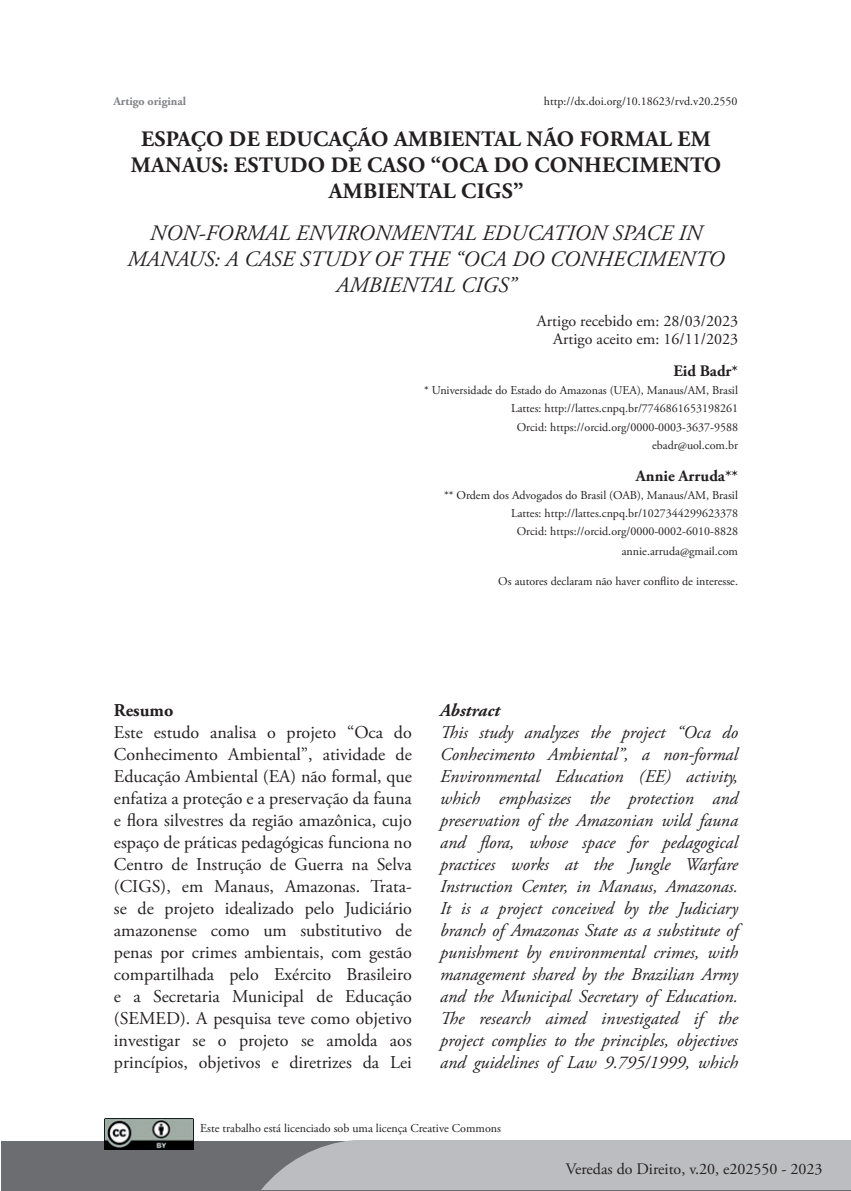
<style>
.page{position:relative;width:851px;height:1191px;background:#fff}
.page>*{position:absolute;margin:0;border:0;box-sizing:border-box;transform-origin:0 0}
.t1{font:italic 22px/26px "Adobe Garamond Pro";color:#231f20;text-align:center}
.t2{font:700 22px/26px "Adobe Garamond Pro";letter-spacing:.015em;color:#231f20;text-align:center}
.t3{font:italic 18px/22px "Adobe Garamond Pro";color:#231f20;text-align:justify}
.t4{font:18px/22px "Adobe Garamond Pro";color:#231f20;text-align:justify}
.t5{font:italic 700 18px "Adobe Garamond Pro";color:#231f20}
.t6{font:700 18px "Adobe Garamond Pro";color:#231f20}
.t7{font:16px/18px "Adobe Garamond Pro";color:#231f20;text-align:right}
.t8{font:700 16px "Adobe Garamond Pro";color:#231f20}
.t9{font:12px/18px "Adobe Garamond Pro";color:#231f20;text-align:right}
.t10{font:700 12px "Adobe Garamond Pro";color:#808285}
</style>
<div class="page">
<div style="left:1px;top:1141px;width:849px;height:50px;background:#6c6d70"></div>
<div style="left:261px;top:1140px;width:589px;height:50px;background:#bcbdc0"></div>
<img style="left:104px;top:1118px;width:89px;height:31px">
<p class="t10" style="left:113px;top:94px;width:74px">Artigo original</p>
<p class="t9" style="left:544px;top:93px;width:195px">http://dx.doi.org/10.18623/rvd.v20.2550</p>
<p class="t2" style="left:131px;top:127px;width:591px">ESPAÇO DE EDUCAÇÃO AMBIENTAL NÃO FORMAL EM<br>MANAUS: ESTUDO DE CASO “OCA DO CONHECIMENTO<br>AMBIENTAL CIGS”</p>
<p class="t1" style="left:127px;top:221px;width:598px">NON-FORMAL ENVIRONMENTAL EDUCATION SPACE IN<br>MANAUS: A CASE STUDY OF THE “OCA DO CONHECIMENTO<br>AMBIENTAL CIGS”</p>
<p class="t7" style="left:537px;top:313px;width:202px">Artigo recebido em: 28/03/2023<br>Artigo aceito em: 16/11/2023</p>
<p class="t8" style="left:673px;top:362px;width:66px">Eid Badr*</p>
<p class="t9" style="left:424px;top:382px;width:315px">* Universidade do Estado do Amazonas (UEA), Manaus/AM, Brasil Lattes: http://lattes.cnpq.br/7746861653198261<br>Orcid: https://orcid.org/0000-0003-3637-9588<br>ebadr@uol.com.br</p>
<p class="t8" style="left:635px;top:466px;width:104px">Annie Arruda**</p>
<p class="t9" style="left:444px;top:486px;width:295px">** Ordem dos Advogados do Brasil (OAB), Manaus/AM, Brasil<br>Lattes: http://lattes.cnpq.br/1027344299623378<br>Orcid: https://orcid.org/0000-0002-6010-8828</p>
<p class="t9" style="left:621px;top:542px;width:118px">annie.arruda@gmail.com</p>
<p class="t9" style="left:498px;top:572px;width:241px">Os autores declaram não haver conflito de interesse.</p>
<p class="t6" style="left:114px;top:700px;width:61px">Resumo</p>
<p class="t4" style="left:114px;top:722px;width:299px">Este estudo analisa o projeto “Oca do Conhecimento Ambiental”, atividade de Educação Ambiental (EA) não formal, que enfatiza a proteção e a preservação da fauna e flora silvestres da região amazônica, cujo espaço de práticas pedagógicas funciona no Centro de Instrução de Guerra na Selva (CIGS), em Manaus, Amazonas. Trata&shy;se de projeto idealizado pelo Judiciário amazonense como um substitutivo de penas por crimes ambientais, com gestão compartilhada pelo Exército Brasileiro e a Secretaria Municipal de Educação (SEMED). A pesquisa teve como objetivo investigar se o projeto se amolda aos princípios, objetivos e diretrizes da Lei</p>
<p class="t5" style="left:440px;top:700px;width:61px">Abstract</p>
<p class="t3" style="left:440px;top:722px;width:299px">This study analyzes the project “Oca do Conhecimento Ambiental”, a non-formal Environmental Education (EE) activity, which emphasizes the protection and preservation of the Amazonian wild fauna and flora, whose space for pedagogical practices works at the Jungle Warfare Instruction Center, in Manaus, Amazonas.<br>It is a project conceived by the Judiciary branch of Amazonas State as a substitute of punishment by environmental crimes, with management shared by the Brazilian Army and the Municipal Secretary of Education.<br>The research aimed investigated if the project complies to the principles, objectives and guidelines of Law 9.795/1999, which</p>
<p class="t9" style="left:200px;top:1119px;width:302px">Este trabalho está licenciado sob uma licença Creative Commons</p>
<p class="t7" style="left:565px;top:1160px;width:258px">Veredas do Direito, v.20, e202550 - 2023</p>
</div>
